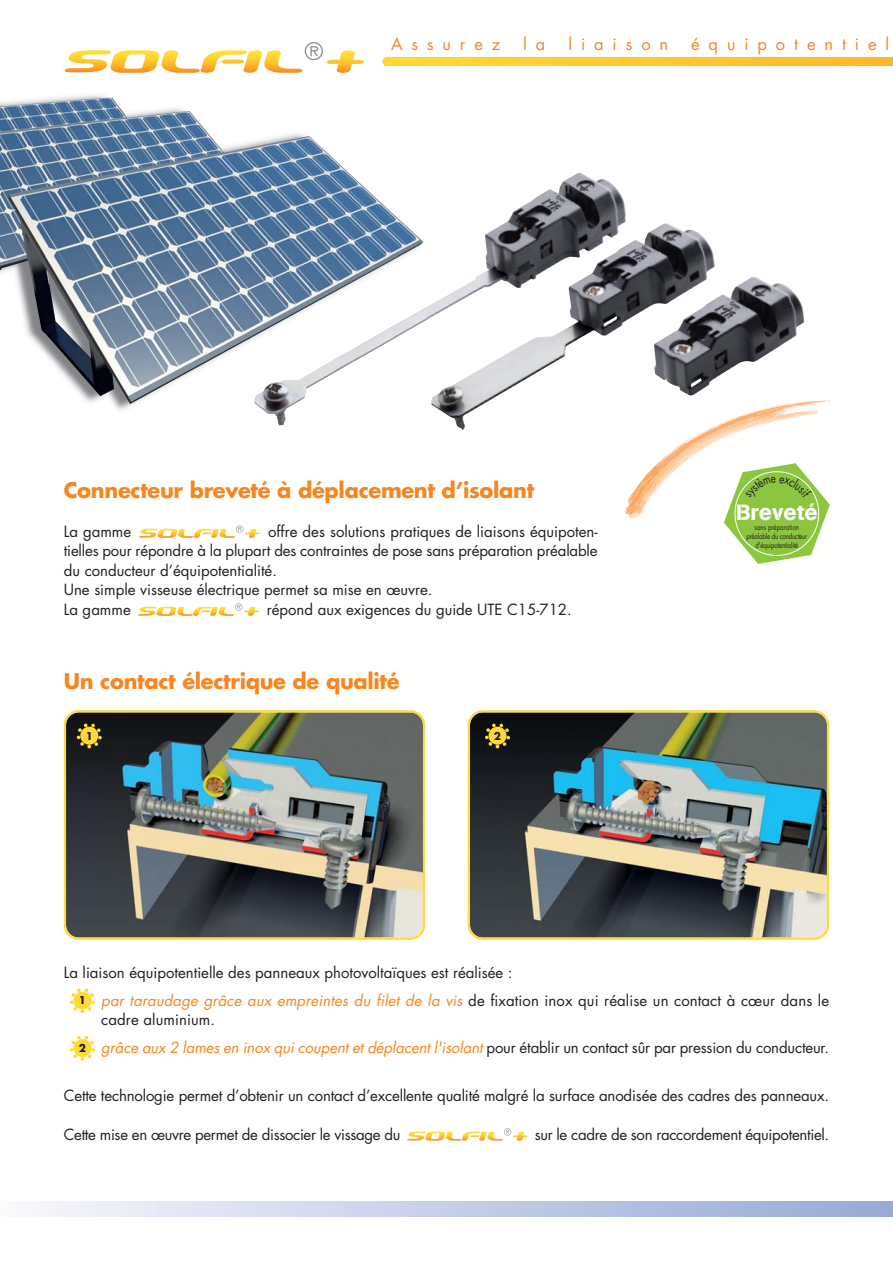
<style>
.page{position:relative;width:893px;height:1263px;background:#fff}
.page>*{position:absolute;margin:0;border:0;box-sizing:border-box;transform-origin:0 0}
.t1{font:21.9px "AG Book Stencil";color:#fff}
.t2{font:700 21px "Futura";letter-spacing:-.015em;color:#f6861f}
.t3{font:16.5px "Futura";letter-spacing:.54em;color:#f6861f}
.t4{font:15px/19.5px "Futura";letter-spacing:-.01em;color:#231f20}
.t5{font:700 10.5px "Futura";color:#231f20}
.t6{font:7.65px/9.1px "Futura";letter-spacing:-.025em;color:#231f20;text-align:center;scale:.8 1}
.s1{font-style:italic;color:#f6861f}
</style>
<div class="page">
<img style="left:431px;top:232px;width:374px;height:198px">
<img style="left:256px;top:307px;width:171px;height:118px">
<img style="left:0;top:98px;width:423px;height:306px">
<svg style="left:139px;top:525px;width:121px;height:13px"></svg>
<svg style="left:138px;top:603px;width:121px;height:13px"></svg>
<svg style="left:70px;top:988px;width:25px;height:26px"></svg>
<svg style="left:70px;top:1036px;width:25px;height:25px"></svg>
<svg style="left:407px;top:1128px;width:121px;height:13px"></svg>
<img style="left:64px;top:710px;width:361px;height:230px">
<img style="left:468px;top:710px;width:361px;height:230px">
<svg style="left:65px;top:42px;width:299px;height:31px"></svg>
<svg style="left:383px;top:57px;width:510px;height:9px;background:#fec733"></svg>
<svg style="left:42px;top:1201px;width:851px;height:15px;background:#c4cde8"></svg>
<svg style="left:74px;top:721px;width:30px;height:30px"></svg>
<svg style="left:482px;top:721px;width:31px;height:30px"></svg>
<svg style="left:624px;top:400px;width:207px;height:164px"></svg>
<p class="t3" style="left:391px;top:36px;width:111px">Assurez</p>
<p class="t3" style="left:523px;top:36px;width:24px">l a</p>
<p class="t3" style="left:568px;top:36px;width:101px">liaison</p>
<p class="t3" style="left:691px;top:36px;width:200px">équipotentiel</p>
<h2 class="t2" style="left:64px;top:480px;width:472px">Connecteur breveté à déplacement d’isolant</h2>
<p class="t4" style="left:64px;top:523px;width:69px">La gamme</p>
<p class="t4" style="left:64px;top:523px;width:535px;text-indent:204px">offre des solutions pratiques de liaisons équipoten&shy;tielles pour répondre à la plupart des contraintes de pose sans préparation préalable du conducteur d’équipotentialité.<br>Une simple visseuse électrique permet sa mise en œuvre.<br>La gamme</p>
<p class="t4" style="left:267px;top:601px;width:307px">répond aux exigences du guide UTE C15-712.</p>
<h2 class="t2" style="left:64px;top:672px;width:337px">Un contact électrique de qualité</h2>
<p class="t5" style="left:86px;top:731px;width:9px">1</p>
<p class="t5" style="left:494px;top:731px;width:9px">2</p>
<h1 class="t1" style="left:736px;top:500px;width:83px">Breveté</h1>
<p class="t6" style="left:746px;top:523px;width:78px">sans préparation préalable du conducteur d'équipotentialité</p>
<p class="t4" style="left:101px;top:959px;width:729px;line-height:28px;text-indent:-38px">La liaison équipotentielle des panneaux photovoltaïques est réalisée :<br><span class="s1">par taraudage grâce aux empreintes du filet de la vis</span> de fixation inox qui réalise un contact à cœur dans le</p>
<p class="t4" style="left:101px;top:1007px;width:729px;line-height:28px">cadre aluminium.<br><span class="s1">grâce aux 2 lames en inox qui coupent et déplacent l'isolant</span> pour établir un contact sûr par pression du conducteur.</p>
<p class="t4" style="left:64px;top:1087px;width:767px">Cette technologie permet d’obtenir un contact d’excellente qualité malgré la surface anodisée des cadres des panneaux.</p>
<p class="t4" style="left:64px;top:1126px;width:338px">Cette mise en œuvre permet de dissocier le vissage du</p>
<p class="t4" style="left:535px;top:1126px;width:296px">sur le cadre de son raccordement équipotentiel.</p>
<p class="t5" style="left:79px;top:996px;width:9px">1</p>
<p class="t5" style="left:79px;top:1043px;width:9px">2</p>
</div>
